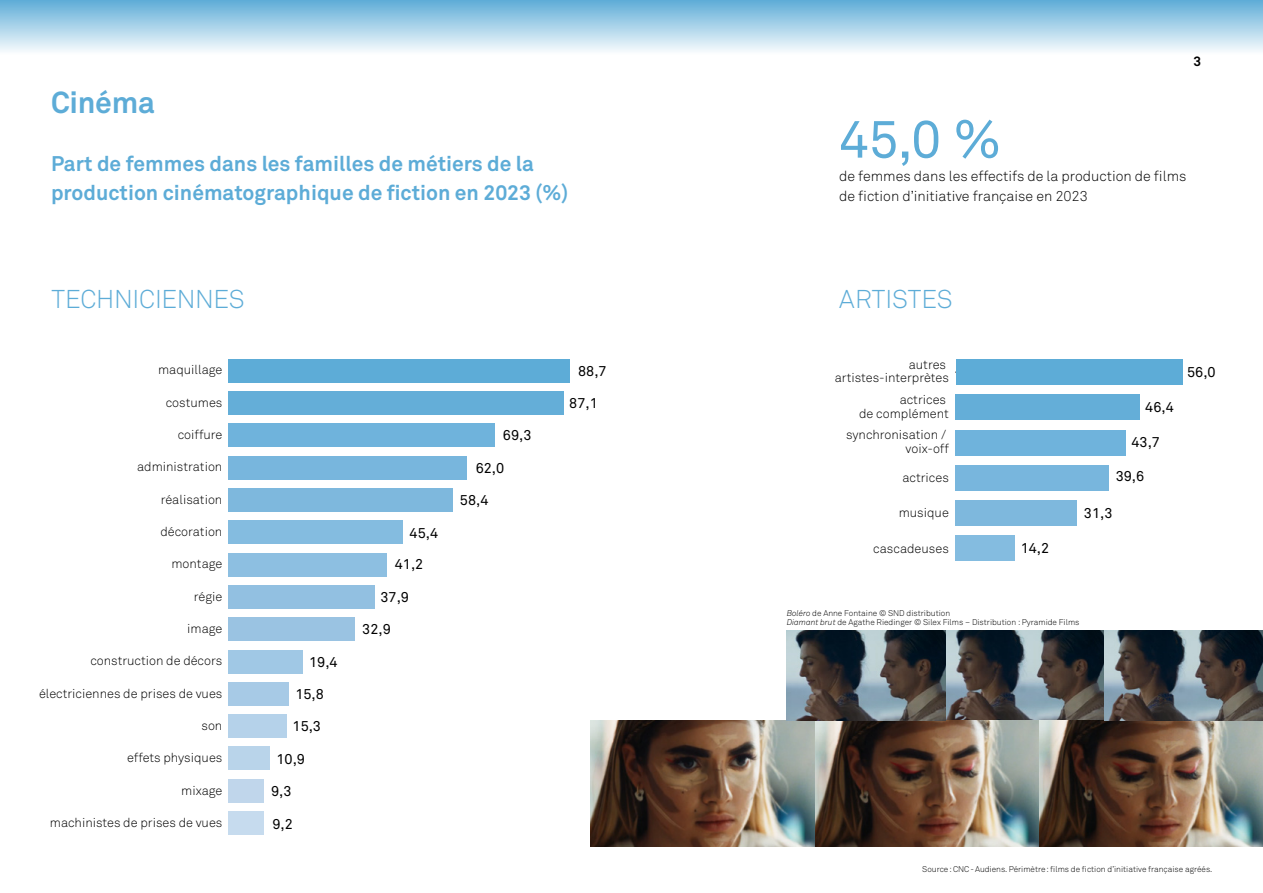
<style>
.page{position:relative;width:1263px;height:893px;background:#fff}
.page>*{position:absolute;margin:0;border:0;box-sizing:border-box;transform-origin:0 0}
.t1{font:52.5px "Akkurat Pro";color:#5dacd7}
.t2{font:700 30px "Akkurat Pro";letter-spacing:-.005em;color:#5dacd7}
.t3{font:300 25.5px "Akkurat Pro";letter-spacing:-.01em;color:#5dacd7}
.t4{font:700 21px/29.2px "Akkurat Pro";color:#5dacd7}
.t5{font:14.25px/31.2px "Akkurat Pro";color:#000}
.t6{font:300 14.25px/19.5px "Akkurat Pro";color:#000}
.t7{font:700 13.5px "Akkurat Pro";color:#000}
.t8{font:300 12.75px/13.5px "Akkurat Pro";color:#000;text-align:right}
.t9{font:300 8.25px/9.9px "Akkurat Pro";color:#000}
.s1{font-style:italic}
</style>
<div class="page">
<div style="left:0;top:0;width:1263px;height:54px;background:linear-gradient(to bottom,#5eacd7,#f7fbfd)"></div>
<div style="left:228px;top:359px;width:342px;height:23px;background:#5dacd7"></div>
<div style="left:228px;top:391px;width:336px;height:24px;background:#64aed8"></div>
<div style="left:228px;top:424px;width:267px;height:23px;background:#6fb3dc"></div>
<div style="left:228px;top:456px;width:239px;height:23px;background:#78b6dd"></div>
<div style="left:228px;top:488px;width:225px;height:23px;background:#7eb8dd"></div>
<div style="left:228px;top:521px;width:175px;height:23px;background:#84bce0"></div>
<div style="left:228px;top:553px;width:159px;height:23px;background:#8dbfe1"></div>
<div style="left:228px;top:585px;width:146px;height:23px;background:#92c0e1"></div>
<div style="left:228px;top:617px;width:127px;height:24px;background:#9ac3e2"></div>
<div style="left:228px;top:650px;width:75px;height:23px;background:#a0c8e5"></div>
<div style="left:228px;top:682px;width:61px;height:23px;background:#a7cae6"></div>
<div style="left:228px;top:714px;width:59px;height:24px;background:#b5d2ea"></div>
<div style="left:228px;top:747px;width:42px;height:23px;background:#b9d4ea"></div>
<div style="left:228px;top:779px;width:36px;height:23px;background:#c0d6eb"></div>
<div style="left:228px;top:811px;width:36px;height:24px;background:#c6dbee"></div>
<div style="left:955px;top:360px;width:227px;height:25px;background:#5dacd7"></div>
<div style="left:955px;top:395px;width:185px;height:25px;background:#64aed8"></div>
<div style="left:955px;top:430px;width:171px;height:25px;background:#6fb3dc"></div>
<div style="left:955px;top:465px;width:153px;height:26px;background:#78b6dd"></div>
<div style="left:955px;top:500px;width:122px;height:26px;background:#7eb8dd"></div>
<div style="left:955px;top:536px;width:60px;height:25px;background:#84bce0"></div>
<img style="left:787px;top:631px;width:476px;height:89px">
<img style="left:591px;top:720px;width:672px;height:126px">
<h2 class="t2" style="left:51px;top:84px;width:106px">Cinéma</h2>
<h3 class="t4" style="left:51px;top:149px;width:519px">Part de femmes dans les familles de métiers de la production cinématographique de fiction en 2023 (%)</h3>
<p class="t7" style="left:1193px;top:53px;width:9px">3</p>
<h1 class="t1" style="left:839px;top:109px;width:164px">45,0 %</h1>
<p class="t6" style="left:839px;top:167px;width:349px">de femmes dans les effectifs de la production de films de fiction d’initiative française en 2023</p>
<h3 class="t3" style="left:52px;top:284px;width:195px">TECHNICIENNES</h3>
<h3 class="t3" style="left:839px;top:284px;width:115px">ARTISTES</h3>
<p class="t8" style="left:835px;top:358px;width:116px">autres artistes-interprètes</p>
<p class="t8" style="left:158px;top:363px;width:66px">maquillage</p>
<p class="t5" style="left:1187px;top:356px;width:30px">56,0</p>
<p class="t5" style="left:1145px;top:392px;width:30px">46,4</p>
<p class="t5" style="left:1131px;top:427px;width:30px">43,7</p>
<p class="t5" style="left:1116px;top:461px;width:30px">39,6</p>
<p class="t5" style="left:1084px;top:497px;width:30px">31,3</p>
<p class="t8" style="left:873px;top:541px;width:77px">cascadeuses</p>
<p class="t5" style="left:1021px;top:532px;width:30px">14,2</p>
<p class="t5" style="left:569px;top:356px;width:39px;text-indent:9px">88,7<br>87,1</p>
<p class="t8" style="left:859px;top:393px;width:91px">actrices<br>de complément</p>
<p class="t8" style="left:166px;top:395px;width:58px">costumes</p>
<p class="t8" style="left:178px;top:428px;width:46px">coiffure</p>
<p class="t5" style="left:503px;top:420px;width:30px">69,3</p>
<p class="t8" style="left:846px;top:428px;width:104px">synchronisation / voix-off</p>
<p class="t8" style="left:137px;top:460px;width:87px">administration</p>
<p class="t5" style="left:476px;top:452px;width:30px">62,0</p>
<p class="t5" style="left:460px;top:485px;width:30px">58,4</p>
<p class="t8" style="left:902px;top:471px;width:48px">actrices</p>
<p class="t8" style="left:161px;top:492px;width:63px">réalisation</p>
<p class="t8" style="left:899px;top:506px;width:52px">musique</p>
<p class="t8" style="left:160px;top:525px;width:64px">décoration</p>
<p class="t5" style="left:395px;top:517px;width:45px;text-indent:15px">45,4<br>41,2</p>
<p class="t5" style="left:380px;top:581px;width:30px">37,9</p>
<p class="t5" style="left:362px;top:613px;width:30px">32,9</p>
<p class="t8" style="left:171px;top:557px;width:52px">montage</p>
<p class="t8" style="left:194px;top:589px;width:30px">régie</p>
<p class="t9" style="left:787px;top:608px;width:294px"><span class="s1">Boléro</span> de Anne Fontaine © SND distribution<br><span class="s1">Diamant brut</span> de Agathe Riedinger © Silex Films – Distribution : Pyramide Films</p>
<p class="t8" style="left:187px;top:622px;width:37px">image</p>
<p class="t8" style="left:90px;top:654px;width:134px">construction de décors</p>
<p class="t8" style="left:39px;top:686px;width:185px">électriciennes de prises de vues</p>
<p class="t8" style="left:201px;top:719px;width:22px">son</p>
<p class="t8" style="left:127px;top:751px;width:97px">effets physiques</p>
<p class="t8" style="left:181px;top:783px;width:43px">mixage</p>
<p class="t5" style="left:309px;top:647px;width:30px">19,4</p>
<p class="t5" style="left:295px;top:678px;width:30px">15,8</p>
<p class="t5" style="left:293px;top:711px;width:30px">15,3</p>
<p class="t5" style="left:276px;top:744px;width:30px">10,9</p>
<p class="t5" style="left:271px;top:776px;width:22px">9,3</p>
<p class="t8" style="left:50px;top:816px;width:174px">machinistes de prises de vues</p>
<p class="t5" style="left:272px;top:808px;width:22px">9,2</p>
<p class="t9" style="left:922px;top:864px;width:292px">Source: CNC-Audiens. Périmètre: films de fiction d’initiative française agréés.</p>
</div>
